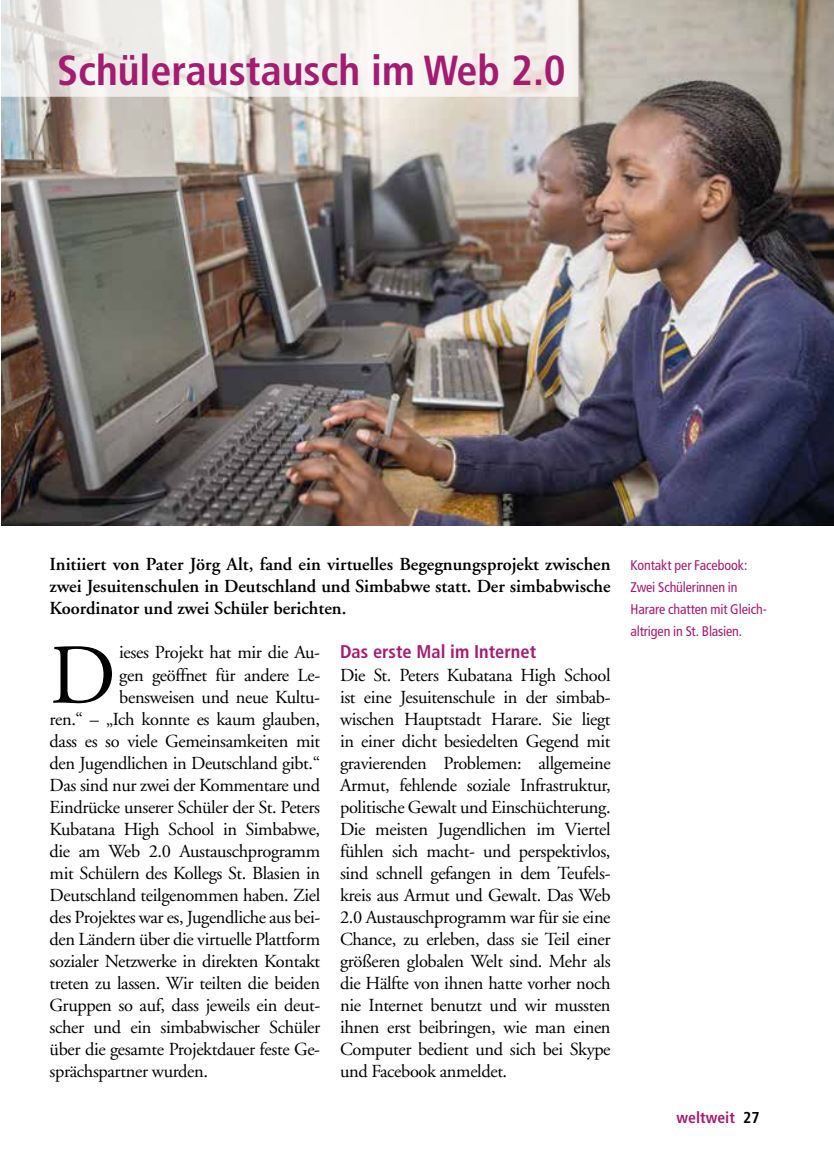
<style>
.page{position:relative;width:834px;height:1161px;background:#fff}
.page>*{position:absolute;margin:0;border:0;box-sizing:border-box;transform-origin:0 0}
.t1{font:84.88px "Adobe Garamond";color:#000}
.t2{font:700 condensed 42px "Frutiger";color:#a31c71}
.t3{font:18.38px/22.1px "Adobe Garamond";letter-spacing:-.02em;color:#000;text-align:justify}
.t4{font:600 18.38px/22.1px "Adobe Garamond";color:#000;text-align:justify}
.t5{font:700 condensed 18.38px "Frutiger";color:#a31c71}
.t6{font:700 condensed 15.75px "Frutiger";color:#a31c71}
.t7{font:condensed 14px/22.1px "Frutiger";letter-spacing:-.01em;color:#a31c71}
.s1{color:#000}
</style>
<div class="page">
<img style="left:1px;top:0;width:832px;height:526px">
<svg style="left:1px;top:0;width:577px;height:97px;fill:#f3f1ee"></svg>
<h2 class="t2" style="left:57px;top:46px;width:510px">Schüleraustausch im Web 2.0</h2>
<p class="t4" style="left:50px;top:554px;width:562px">Initiiert von Pater Jörg Alt, fand ein virtuelles Begegnungsprojekt zwischen zwei Jesuitenschulen in Deutschland und Simbabwe statt. Der simbabwische Koordinator und zwei Schüler berichten.</p>
<h1 class="t1" style="left:50px;top:630px;width:68px">D</h1>
<p class="t3" style="left:119px;top:642px;width:202px">ieses Projekt hat mir die Au-</p>
<p class="t5" style="left:340px;top:641px;width:197px">Das erste Mal im Internet</p>
<p class="t3" style="left:340px;top:664px;width:272px">Die St. Peters Kubatana High School ist eine Jesuitenschule in der simbab&shy;wischen Hauptstadt Harare. Sie liegt in einer dicht besiedelten Gegend mit gravierenden Problemen: allgemeine Armut, fehlende soziale Infrastruktur, politische Gewalt und Einschüchterung.<br>Die meisten Jugendlichen im Viertel fühlen sich macht- und perspektivlos, sind schnell gefangen in dem Teufels&shy;kreis aus Armut und Gewalt. Das Web 2.0 Austauschprogramm war für sie eine Chance, zu erleben, dass sie Teil einer größeren globalen Welt sind. Mehr als die Hälfte von ihnen hatte vorher noch nie Internet benutzt und wir mussten ihnen erst beibringen, wie man einen Computer bedient und sich bei Skype und Facebook anmeldet.</p>
<p class="t3" style="left:119px;top:664px;width:202px">gen geöffnet für andere Le-</p>
<p class="t3" style="left:119px;top:686px;width:202px">bensweisen und neue Kultu-</p>
<p class="t3" style="left:50px;top:708px;width:272px">ren.“ – „Ich konnte es kaum glauben,</p>
<p class="t3" style="left:50px;top:730px;width:272px">dass es so viele Gemeinsamkeiten mit</p>
<p class="t3" style="left:50px;top:752px;width:272px">den Jugendlichen in Deutschland gibt.“</p>
<p class="t3" style="left:50px;top:774px;width:272px">Das sind nur zwei der Kommentare und</p>
<p class="t3" style="left:50px;top:796px;width:272px">Eindrücke unserer Schüler der St. Peters</p>
<p class="t3" style="left:50px;top:818px;width:272px">Kubatana High School in Simbabwe,</p>
<p class="t3" style="left:50px;top:840px;width:272px">die am Web 2.0 Austauschprogramm</p>
<p class="t3" style="left:50px;top:862px;width:272px">mit Schülern des Kollegs St. Blasien in</p>
<p class="t3" style="left:50px;top:885px;width:272px">Deutschland teilgenommen haben. Ziel</p>
<p class="t3" style="left:50px;top:907px;width:272px">des Projektes war es, Jugendliche aus bei-</p>
<p class="t3" style="left:50px;top:929px;width:272px">den Ländern über die virtuelle Plattform</p>
<p class="t3" style="left:50px;top:951px;width:272px">sozialer Netzwerke in direkten Kontakt</p>
<p class="t3" style="left:50px;top:973px;width:272px">treten zu lassen. Wir teilten die beiden</p>
<p class="t3" style="left:50px;top:995px;width:272px">Gruppen so auf, dass jeweils ein deut-</p>
<p class="t3" style="left:50px;top:1017px;width:272px">scher und ein simbabwischer Schüler</p>
<p class="t3" style="left:50px;top:1039px;width:272px">über die gesamte Projektdauer feste Ge-</p>
<p class="t3" style="left:50px;top:1061px;width:160px">sprächspartner wurden.</p>
<p class="t7" style="left:630px;top:554px;width:138px">Kontakt per Facebook:<br>Zwei Schülerinnen in<br>Harare chatten mit Gleich&shy;altrigen in St. Blasien.</p>
<p class="t6" style="left:676px;top:1108px;width:84px">weltweit <span class="s1">27</span></p>
</div>
